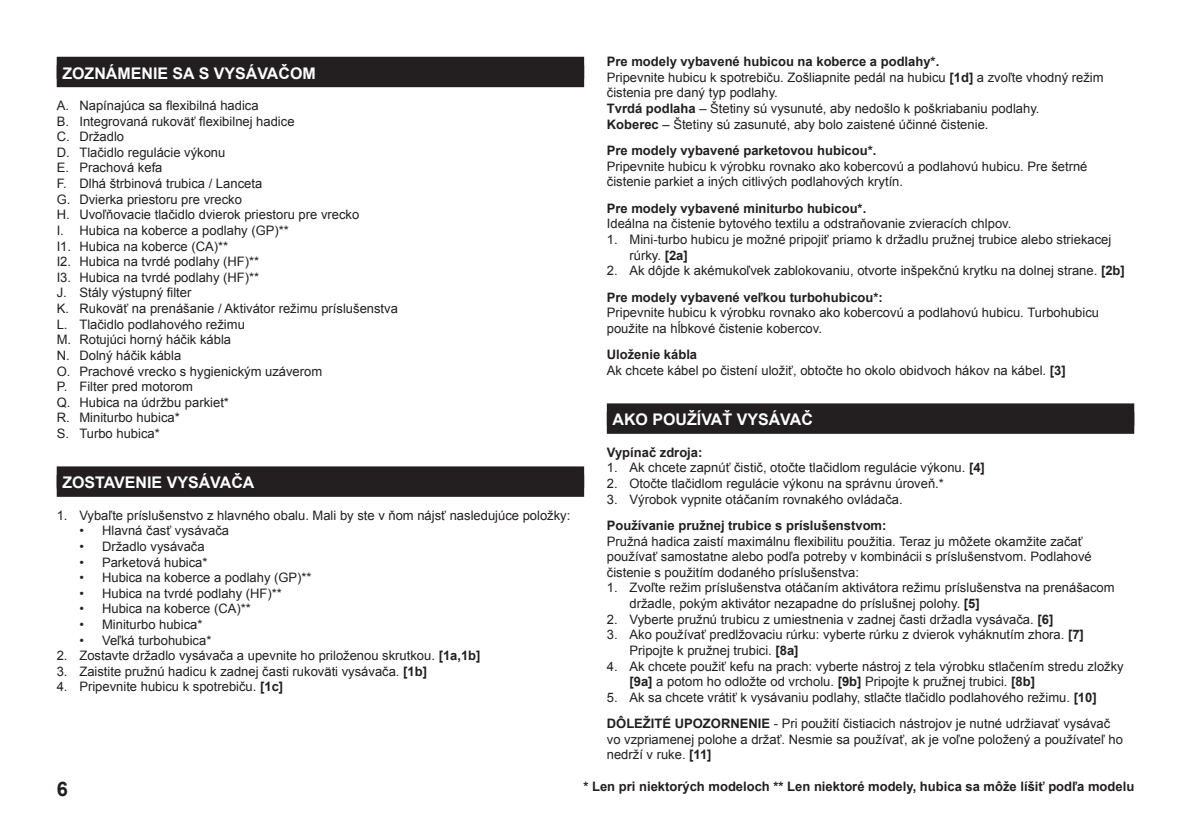
<style>
.page{position:relative;width:1191px;height:840px;background:#fff}
.page>*{position:absolute;margin:0;border:0;box-sizing:border-box;transform-origin:0 0}
.t1{font:700 20px "Arial";color:#231f20}
.t2{font:700 16px "Arial";color:#fff}
.t3{font:13px/15.6px "Arial";color:#231f20}
.t4{font:700 13px "Arial";color:#231f20}
.s1{font-weight:700}
</style>
<div class="page">
<div style="left:57px;top:57px;width:527px;height:22px;background:#231f20"></div>
<div style="left:57px;top:65px;width:527px;height:22px;background:#231f20"></div>
<div style="left:57px;top:466px;width:527px;height:22px;background:#231f20"></div>
<div style="left:57px;top:474px;width:527px;height:22px;background:#231f20"></div>
<div style="left:607px;top:403px;width:527px;height:22px;background:#231f20"></div>
<div style="left:607px;top:411px;width:527px;height:22px;background:#231f20"></div>
<p class="t2" style="left:62px;top:62px;width:255px">ZOZNÁMENIE SA S VYSÁVAČOM</p>
<p class="t3" style="left:57px;top:98px;width:343px">A. Napínajúca sa flexibilná hadica<br>B. Integrovaná rukoväť flexibilnej hadice<br>C. Držadlo<br>D. Tlačidlo regulácie výkonu<br>E. Prachová kefa<br>F. Dlhá štrbinová trubica / Lanceta<br>G. Dvierka priestoru pre vrecko<br>H. Uvoľňovacie tlačidlo dvierok priestoru pre vrecko<br>I. Hubica na koberce a podlahy (GP)**<br>I1. Hubica na koberce (CA)**<br>I2. Hubica na tvrdé podlahy (HF)**<br>I3. Hubica na tvrdé podlahy (HF)**<br>J. Stály výstupný filter<br>K. Rukoväť na prenášanie / Aktivátor režimu príslušenstva<br>L. Tlačidlo podlahového režimu<br>M. Rotujúci horný háčik kábla<br>N. Dolný háčik kábla<br>O. Prachové vrecko s hygienickým uzáverom<br>P. Filter pred motorom<br>Q. Hubica na údržbu parkiet*<br>R. Miniturbo hubica*<br>S. Turbo hubica*</p>
<p class="t2" style="left:62px;top:472px;width:194px">ZOSTAVENIE VYSÁVAČA</p>
<p class="t3" style="left:57px;top:507px;width:515px">1. Vybaľte príslušenstvo z hlavného obalu. Mali by ste v ňom nájsť nasledujúce položky:</p>
<p class="t3" style="left:79px;top:522px;width:151px">• Hlavná časť vysávača</p>
<p class="t3" style="left:79px;top:538px;width:127px">• Držadlo vysávača</p>
<p class="t3" style="left:79px;top:554px;width:130px">• Parketová hubica*</p>
<p class="t3" style="left:79px;top:569px;width:234px">• Hubica na koberce a podlahy (GP)**</p>
<p class="t3" style="left:79px;top:585px;width:204px">• Hubica na tvrdé podlahy (HF)**</p>
<p class="t3" style="left:79px;top:600px;width:173px">• Hubica na koberce (CA)**</p>
<p class="t3" style="left:79px;top:616px;width:125px">• Miniturbo hubica*</p>
<p class="t3" style="left:79px;top:632px;width:133px">• Veľká turbohubica*</p>
<p class="t3" style="left:57px;top:647px;width:425px">2. Zostavte držadlo vysávača a upevnite ho priloženou skrutkou. <span class="s1">[1a,1b]</span></p>
<p class="t3" style="left:57px;top:663px;width:372px">3. Zaistite pružnú hadicu k zadnej časti rukoväti vysávača. <span class="s1">[1b]</span></p>
<p class="t3" style="left:57px;top:678px;width:228px">4. Pripevnite hubicu k spotrebiču. <span class="s1">[1c]</span></p>
<p class="t3" style="left:607px;top:54px;width:498px"><span class="s1">Pre modely vybavené hubicou na koberce a podlahy*.<br></span>Pripevnite hubicu k spotrebiču. Zošliapnite pedál na hubicu <span class="s1">[1d]</span> a zvoľte vhodný režim čistenia pre daný typ podlahy.<br><span class="s1">Tvrdá podlaha</span> – Štetiny sú vysunuté, aby nedošlo k poškriabaniu podlahy.<br><span class="s1">Koberec</span> – Štetiny sú zasunuté, aby bolo zaistené účinné čistenie.</p>
<p class="t4" style="left:607px;top:142px;width:271px">Pre modely vybavené parketovou hubicou*.</p>
<p class="t3" style="left:607px;top:158px;width:482px">Pripevnite hubicu k výrobku rovnako ako kobercovú a podlahovú hubicu. Pre šetrné čistenie parkiet a iných citlivých podlahových krytín.</p>
<p class="t4" style="left:607px;top:199px;width:261px">Pre modely vybavené miniturbo hubicou*.</p>
<p class="t3" style="left:607px;top:216px;width:406px">Ideálna na čistenie bytového textilu a odstraňovanie zvieracích chlpov.</p>
<p class="t3" style="left:629px;top:232px;width:483px;text-indent:-23px">1. Mini-turbo hubicu je možné pripojiť priamo k držadlu pružnej trubice alebo striekacej rúrky. <span class="s1">[2a]</span></p>
<p class="t3" style="left:607px;top:257px;width:519px;line-height:26.4px">2. Ak dôjde k akémukoľvek zablokovaniu, otvorte inšpekčnú krytku na dolnej strane. <span class="s1">[2b]<br>Pre modely vybavené veľkou turbohubicou*:</span></p>
<p class="t3" style="left:607px;top:305px;width:494px">Pripevnite hubicu k výrobku rovnako ako kobercovú a podlahovú hubicu. Turbohubicu použite na hĺbkové čistenie kobercov.</p>
<p class="t3" style="left:607px;top:347px;width:460px"><span class="s1">Uloženie kábla<br></span>Ak chcete kábel po čistení uložiť, obtočte ho okolo obidvoch hákov na kábel. <span class="s1">[3]</span></p>
<p class="t2" style="left:612px;top:409px;width:202px">AKO POUŽÍVAŤ VYSÁVAČ</p>
<p class="t4" style="left:607px;top:443px;width:97px">Vypínač zdroja:</p>
<p class="t3" style="left:607px;top:460px;width:379px">1. Ak chcete zapnúť čistič, otočte tlačidlom regulácie výkonu. <span class="s1">[4]</span></p>
<p class="t3" style="left:607px;top:475px;width:338px">2. Otočte tlačidlom regulácie výkonu na správnu úroveň.*</p>
<p class="t3" style="left:607px;top:491px;width:297px">3. Výrobok vypnite otáčaním rovnakého ovládača.</p>
<p class="t4" style="left:607px;top:516px;width:281px">Používanie pružnej trubice s príslušenstvom:</p>
<p class="t3" style="left:607px;top:533px;width:486px">Pružná hadica zaistí maximálnu flexibilitu použitia. Teraz ju môžete okamžite začať používať samostatne alebo podľa potreby v kombinácii s príslušenstvom. Podlahové čistenie s použitím dodaného príslušenstva:</p>
<p class="t3" style="left:629px;top:580px;width:486px;text-indent:-23px">1. Zvoľte režim príslušenstva otáčaním aktivátora režimu príslušenstva na prenášacom držadle, pokým aktivátor nezapadne do príslušnej polohy. <span class="s1">[5]</span></p>
<p class="t3" style="left:607px;top:611px;width:448px">2. Vyberte pružnú trubicu z umiestnenia v zadnej časti držadla vysávača. <span class="s1">[6]</span></p>
<p class="t3" style="left:629px;top:626px;width:456px;text-indent:-23px">3. Ako používať predlžovaciu rúrku: vyberte rúrku z dvierok vyháknutím zhora. <span class="s1">[7]<br></span>Pripojte k pružnej trubici. <span class="s1">[8a]</span></p>
<p class="t3" style="left:629px;top:658px;width:496px;text-indent:-23px">4. Ak chcete použiť kefu na prach: vyberte nástroj z tela výrobku stlačením stredu zložky <span class="s1">[9a]</span> a potom ho odložte od vrcholu. <span class="s1">[9b]</span> Pripojte k pružnej trubici. <span class="s1">[8b]</span></p>
<p class="t3" style="left:607px;top:683px;width:505px;line-height:26.4px">5. Ak sa chcete vrátiť k vysávaniu podlahy, stlačte tlačidlo podlahového režimu. <span class="s1">[10]<br>DÔLEŽITÉ UPOZORNENIE</span> - Pri použití čistiacich nástrojov je nutné udržiavať vysávač</p>
<p class="t3" style="left:607px;top:731px;width:517px">vo vzpriamenej polohe a držať. Nesmie sa používať, ak je voľne položený a používateľ ho nedrží v ruke. <span class="s1">[11]</span></p>
<h1 class="t1" style="left:57px;top:775px;width:13px">6</h1>
<p class="t4" style="left:583px;top:777px;width:552px">* Len pri niektorých modeloch ** Len niektoré modely, hubica sa môže líšiť podľa modelu</p>
</div>
